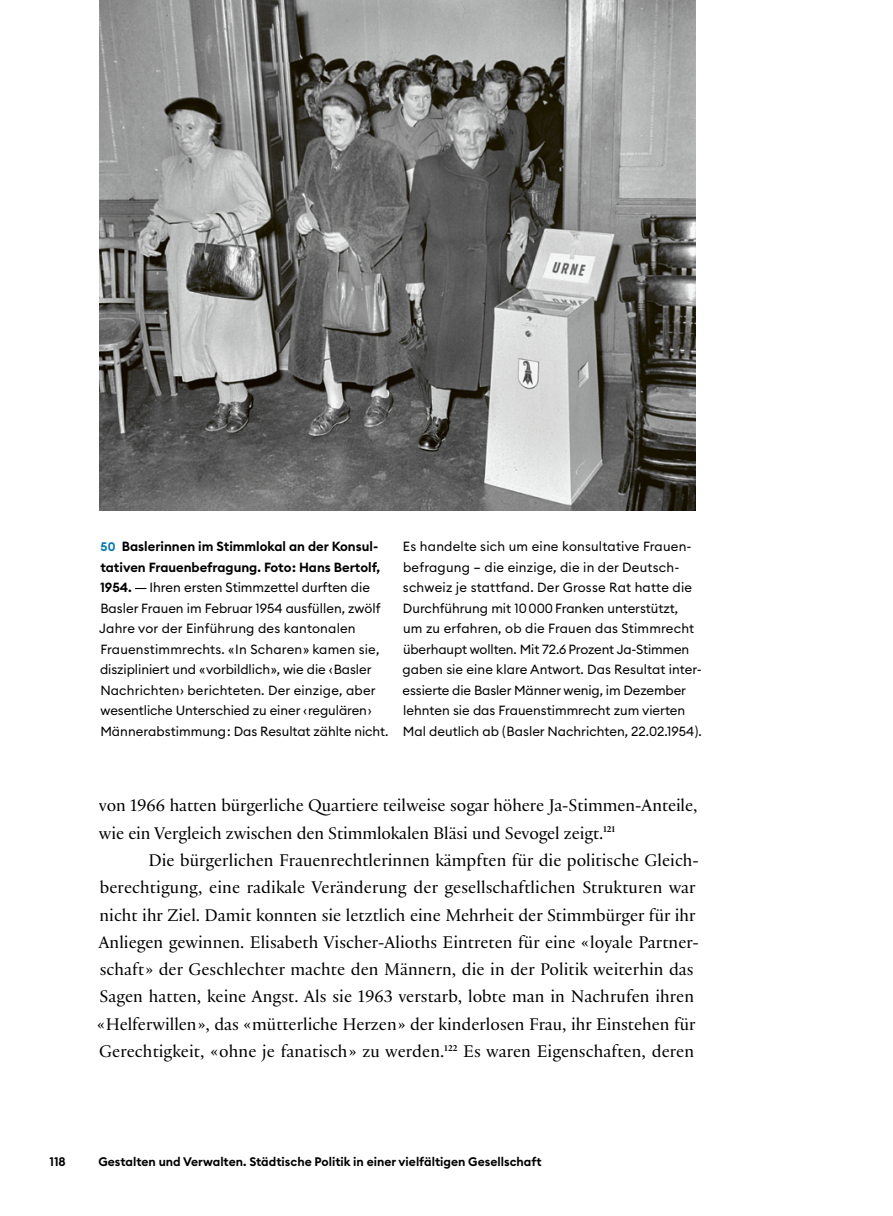
<style>
.page{position:relative;width:893px;height:1216px;background:#fff}
.page>*{position:absolute;margin:0;border:0;box-sizing:border-box;transform-origin:0 0}
.GT_mit_Einzug{font:18.2px/27.3px "Practice";letter-spacing:.005em;color:#000}
.Abb_Legende_fett{font:13.12px/20.5px "Euclid Circular B";color:#000}
.Abb_Legende_fett-2{font:600 13.12px/20.5px "Euclid Circular B";color:#000}
.Fusszeile_links{font:600 12.25px "Euclid Circular B";color:#000}
.s1{font-size:12.25px;color:#0077b3}
</style>
<div class="page">
<img style="left:100px;top:0;width:595px;height:511px">
<p class="Abb_Legende_fett-2" style="left:100px;top:536px;width:282px"><span class="s1">50</span> Baslerinnen im Stimmlokal an der Konsul&shy;tativen Frauenbefragung. Foto: Hans Bertolf,<br>1954.</p>
<p class="Abb_Legende_fett" style="left:99px;top:577px;width:291px;text-indent:50px">Ihren ersten Stimmzettel durften die Basler Frauen im Februar 1954 ausfüllen, zwölf Jahre vor der Einführung des kantonalen Frauenstimmrechts. «In Scharen» kamen sie, diszipliniert und «vorbildlich», wie die ‹Basler Nachrichten› berichteten. Der einzige, aber wesentliche Unterschied zu einer ‹regulären› Männerabstimmung: Das Resultat zählte nicht.</p>
<p class="Abb_Legende_fett" style="left:403px;top:536px;width:301px">Es handelte sich um eine konsultative Frauen&shy;befragung – die einzige, die in der Deutsch&shy;schweiz je stattfand. Der Grosse Rat hatte die Durchführung mit 10 000 Franken unterstützt,<br>um zu erfahren, ob die Frauen das Stimmrecht überhaupt wollten. Mit 72.6 Prozent Ja-Stimmen gaben sie eine klare Antwort. Das Resultat inter&shy;essierte die Basler Männer wenig, im Dezember lehnten sie das Frauenstimmrecht zum vierten Mal deutlich ab (Basler Nachrichten, 22.02.1954).</p>
<p class="GT_mit_Einzug" style="left:99px;top:791px;width:600px">von 1966 hatten bürgerliche Quartiere teilweise sogar höhere Ja-Stimmen-Anteile, wie ein Vergleich zwischen den Stimmlokalen Bläsi und Sevogel zeigt.<sup>121</sup></p>
<p class="GT_mit_Einzug" style="left:97px;top:845px;width:604px;text-indent:51px">Die bürgerlichen Frauenrechtlerinnen kämpften für die politische Gleich&shy;berechtigung, eine radikale Veränderung der gesellschaftlichen Strukturen war nicht ihr Ziel. Damit konnten sie letztlich eine Mehrheit der Stimmbürger für ihr Anliegen gewinnen. Elisabeth Vischer-Alioths Eintreten für eine «loyale Partner&shy;schaft» der Geschlechter machte den Männern, die in der Politik weiterhin das Sagen hatten, keine Angst. Als sie 1963 verstarb, lobte man in Nachrufen ihren «Helferwillen», das «mütterliche Herzen» der kinderlosen Frau, ihr Einstehen für Gerechtigkeit, «ohne je fanatisch» zu werden.<sup>122</sup> Es waren Eigenschaften, deren</p>
<p class="Fusszeile_links" style="left:50px;top:1153px;width:18px">118</p>
<p class="Fusszeile_links" style="left:98px;top:1153px;width:445px">Gestalten und Verwalten. Städtische Politik in einer vielfältigen Gesellschaft</p>
</div>
